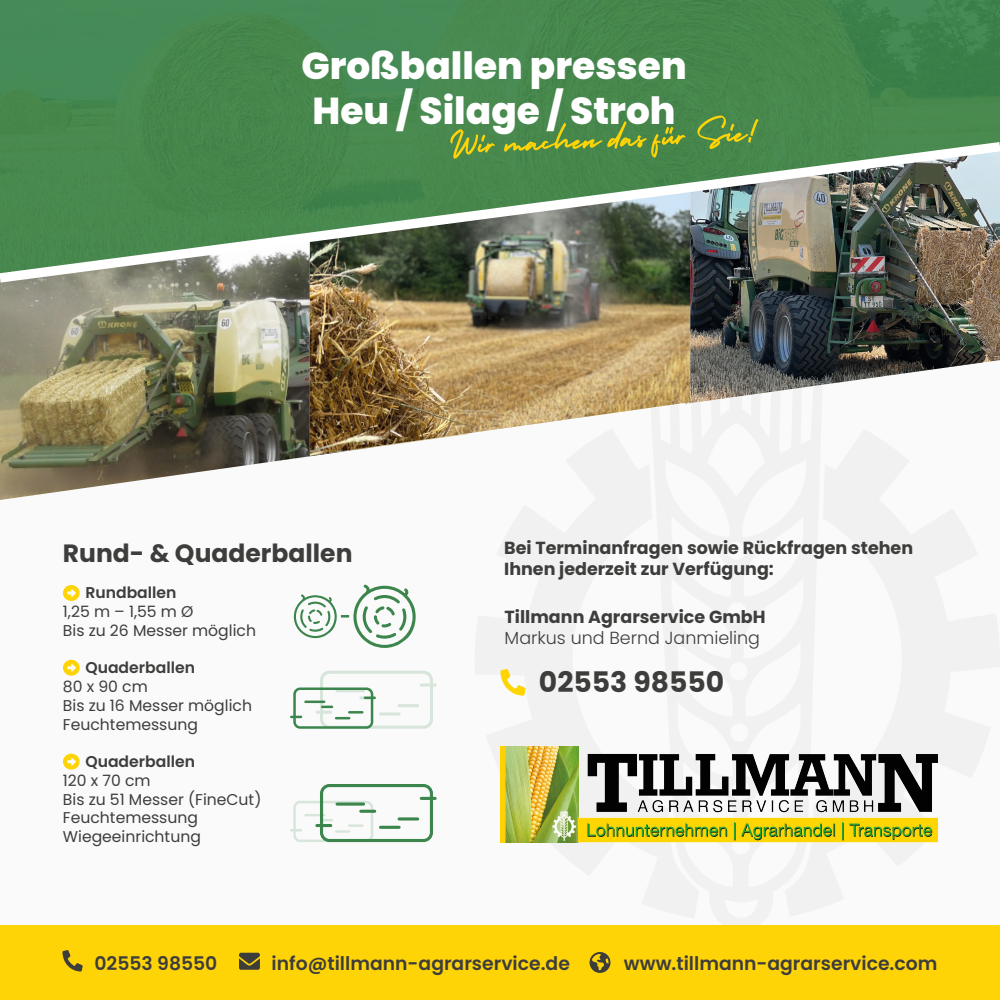
<style>
.page{position:relative;width:1000px;height:1000px;background:#fafafa}
.page>*{position:absolute;margin:0;border:0;box-sizing:border-box;transform-origin:0 0}
.t1{font:800 37.5px/45px "Poppins";color:#fff}
.t2{font:700 28.25px "Poppins";color:#3d3d3c}
.t3{font:700 25px "Poppins";color:#3d3d3c}
.t4{font:600 18.75px "Poppins";color:#3d3d3c}
.t5{font:700 17.5px/21px "Poppins";color:#3d3d3c}
.t6{font:300 17.5px "Poppins";color:#3d3d3c}
.t7{font:15.62px/18.8px "Poppins";color:#3d3d3c}
.t8{font:600 15.62px "Poppins";color:#3d3d3c}
</style>
<div class="page">
<img style="left:0;top:288px;width:312px;height:212px">
<div style="left:0;top:925px;width:1000px;height:75px;background:#ffd407"></div>
<svg style="left:62px;top:950px;width:21px;height:22px"></svg>
<svg style="left:239px;top:953px;width:21px;height:17px"></svg>
<svg style="left:590px;top:952px;width:20px;height:21px"></svg>
<img style="left:690px;top:288px;width:310px;height:115px">
<img style="left:310px;top:288px;width:380px;height:168px">
<img style="left:0;top:0;width:1000px;height:136px">
<img style="left:0;top:136px;width:1000px;height:152px">
<img style="left:500px;top:746px;width:438px;height:96px">
<svg style="left:63px;top:585px;width:17px;height:16px"></svg>
<svg style="left:63px;top:660px;width:17px;height:16px"></svg>
<svg style="left:63px;top:754px;width:17px;height:16px"></svg>
<svg style="left:501px;top:669px;width:25px;height:27px"></svg>
<svg style="left:294px;top:585px;width:122px;height:63px"></svg>
<div style="left:293px;top:688px;width:80px;height:41px;border:2px solid #3c864d;border-radius:6px"></div>
<svg style="left:291px;top:697px;width:84px;height:22px"></svg>
<div style="left:293px;top:801px;width:80px;height:41px;border:2px solid #3c864d;border-radius:6px"></div>
<svg style="left:291px;top:810px;width:82px;height:23px"></svg>
<div style="left:320px;top:671px;width:113px;height:58px;border:3px solid #3c864d;border-radius:8px"></div>
<hr style="left:337px;top:689px;width:27px;height:3px;background:#3c864d">
<hr style="left:361px;top:696px;width:14px;height:3px;background:#3c864d">
<hr style="left:317px;top:711px;width:14px;height:3px;background:#3c864d">
<hr style="left:421px;top:684px;width:14px;height:3px;background:#3c864d">
<hr style="left:399px;top:704px;width:19px;height:3px;background:#3c864d">
<hr style="left:380px;top:712px;width:19px;height:4px;background:#dfe9e1">
<div style="left:320px;top:784px;width:113px;height:58px;border:3px solid #3c864d;border-radius:8px"></div>
<hr style="left:337px;top:803px;width:27px;height:3px;background:#3c864d">
<hr style="left:361px;top:810px;width:14px;height:3px;background:#3c864d">
<hr style="left:317px;top:824px;width:14px;height:3px;background:#3c864d">
<hr style="left:421px;top:797px;width:14px;height:3px;background:#3c864d">
<svg style="left:399px;top:817px;width:19px;height:4px"></svg>
<hr style="left:380px;top:826px;width:19px;height:3px;background:#3c864d">
<svg style="left:450px;top:115px;width:309px;height:44px;background:#5e9043"></svg>
<h1 class="t1" style="left:301px;top:44px;width:387px">Großballen pressen<br>Heu / Silage / Stroh</h1>
<h3 class="t3" style="left:63px;top:538px;width:291px">Rund- &amp; Quaderballen</h3>
<p class="t8" style="left:85px;top:584px;width:93px">Rundballen</p>
<p class="t7" style="left:63px;top:602px;width:195px">1,25 m – 1,55 m Ø<br>Bis zu 26 Messer möglich</p>
<p class="t8" style="left:85px;top:659px;width:111px">Quaderballen</p>
<p class="t7" style="left:63px;top:677px;width:191px">80 x 90 cm<br>Bis zu 16 Messer möglich<br>Feuchtemessung</p>
<p class="t8" style="left:85px;top:753px;width:111px">Quaderballen</p>
<p class="t7" style="left:63px;top:771px;width:200px">120 x 70 cm<br>Bis zu 51 Messer (FineCut)<br>Feuchtemessung<br>Wiegeeinrichtung</p>
<p class="t5" style="left:504px;top:537px;width:410px">Bei Terminanfragen sowie Rückfragen stehen<br>Ihnen jederzeit zur Verfügung:</p>
<p class="t5" style="left:505px;top:607px;width:262px">Tillmann Agrarservice GmbH</p>
<p class="t6" style="left:505px;top:628px;width:257px">Markus und Bernd Janmieling</p>
<h2 class="t2" style="left:539px;top:665px;width:187px">02553 98550</h2>
<p class="t4" style="left:94px;top:952px;width:124px">02553 98550</p>
<p class="t4" style="left:272px;top:952px;width:300px">info@tillmann-agrarservice.de</p>
<p class="t4" style="left:624px;top:952px;width:315px">www.tillmann-agrarservice.com</p>
</div>
